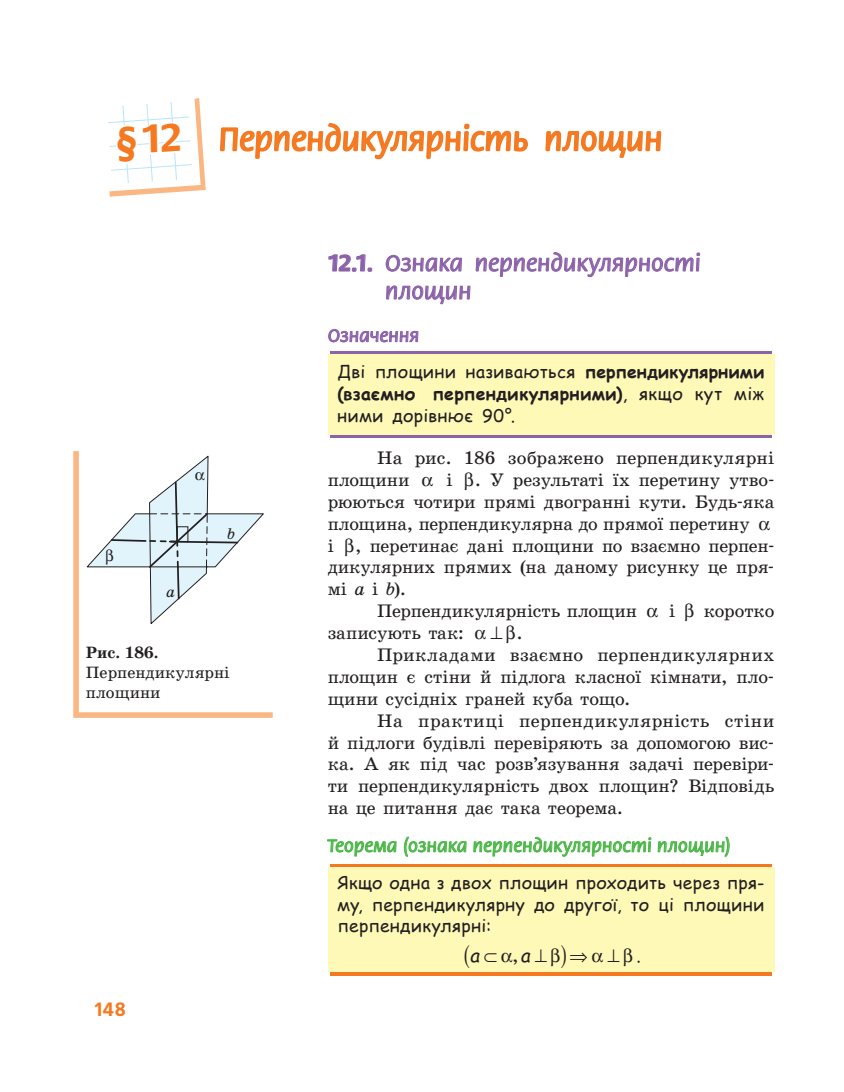
<style>
.page{position:relative;width:844px;height:1092px;background:#fff}
.page>*{position:absolute;margin:0;border:0;box-sizing:border-box;transform-origin:0 0}
.t1{font:35px "Flora C";letter-spacing:-.005em;color:#f47921;scale:.96 1}
.t2{font:24.5px/28px "Flora C";color:#8c62aa}
.t3{font:19.25px "Flora C";letter-spacing:.005em;color:#4cb848}
.t4{font:19.25px "Flora C";color:#8c62aa}
.t5{font:700 19.25px "Free Set C";color:#f47921}
.t6{font:18.55px "School Book C";color:#231f20}
.t7{font:italic 18.55px "Comic Sans MS";color:#231f20}
.t8{font:18.38px/21.9px "School Book C";color:#231f20}
.t9{font:18.38px "School Book C";letter-spacing:.02em;color:#231f20}
.t10{font:18.38px "School Book C";letter-spacing:.025em;color:#231f20}
.t11{font:17.5px/21.9px "Comic Sans MS";letter-spacing:.02em;color:#231f20;text-align:justify}
.t12{font:16.62px/20.1px "School Book C";color:#231f20}
.t13{font:700 16.62px "School Book C";color:#231f20}
.t14{font:italic 15.75px "School Book C";color:#231f20}
.s1{font-weight:700}
.s2{font-style:italic}
.s3{font-family:"Comic Sans MS";font-style:italic}
</style>
<div class="page">
<div style="left:327px;top:354px;width:447px;height:80px;background:#fff9b8"></div>
<div style="left:330px;top:864px;width:441px;height:111px;background:linear-gradient(to right,#f47921,#f47921)"></div>
<div style="left:327px;top:867px;width:447px;height:104px;background:#fff9b8"></div>
<svg style="left:327px;top:839px;width:69px;height:32px"></svg>
<svg style="left:404px;top:836px;width:62px;height:31px"></svg>
<svg style="left:473px;top:836px;width:178px;height:31px"></svg>
<svg style="left:657px;top:836px;width:72px;height:31px"></svg>
<img style="left:74px;top:451px;width:198px;height:266px">
<svg style="left:79px;top:451px;width:193px;height:261px"></svg>
<svg style="left:86px;top:98px;width:614px;height:545px"></svg>
<h1 class="t1" style="left:218px;top:121px;width:464px">Перпендикулярність площин</h1>
<p class="t14" style="left:166px;top:583px;width:11px">a</p>
<p class="t14" style="left:227px;top:524px;width:9px">b</p>
<p class="t13" style="left:86px;top:643px;width:74px">Рис. 186.</p>
<p class="t12" style="left:86px;top:662px;width:145px">Перпендикулярні площини</p>
<p class="t5" style="left:94px;top:998px;width:33px">148</p>
<h2 class="t2" style="left:385px;top:250px;width:317px;text-indent:-57px"><span class="s1">12.1.</span> Ознака перпендикулярності площин</h2>
<p class="t4" style="left:327px;top:326px;width:93px">Означення</p>
<p class="t11" style="left:337px;top:360px;width:428px">Дві площини називаються <span class="s1">перпендикулярними (взаємно перпендикулярними)</span>, якщо кут між ними дорівнює 90°.</p>
<p class="t8" style="left:327px;top:447px;width:448px;text-indent:50px">На рис. 186 зображено перпендикулярні площини</p>
<p class="t8" style="left:446px;top:469px;width:329px">і . У результаті їх перетину утво-</p>
<p class="t8" style="left:327px;top:491px;width:448px">рюються чотири прямі двогранні кути. Будь-яка</p>
<p class="t8" style="left:327px;top:512px;width:423px">площина, перпендикулярна до прямої перетину</p>
<p class="t8" style="left:327px;top:534px;width:448px">і , перетинає дані площини по взаємно перпен-</p>
<p class="t8" style="left:327px;top:556px;width:448px">дикулярних прямих (на даному рисунку це пря-</p>
<p class="t8" style="left:327px;top:578px;width:80px">мі <span class="s2">a</span> і <span class="s2">b</span>).</p>
<p class="t8" style="left:377px;top:600px;width:261px">Перпендикулярність площин</p>
<p class="t8" style="left:669px;top:600px;width:8px">і</p>
<p class="t8" style="left:703px;top:600px;width:72px">коротко</p>
<p class="t8" style="left:327px;top:622px;width:138px">записують так:</p>
<p class="t8" style="left:490px;top:622px;width:34px">⊥ .</p>
<p class="t9" style="left:377px;top:644px;width:398px">Прикладами взаємно перпендикулярних</p>
<p class="t8" style="left:327px;top:666px;width:448px">площин є стіни й підлога класної кімнати, пло-</p>
<p class="t8" style="left:327px;top:687px;width:304px">щини сусідніх граней куба тощо.</p>
<p class="t10" style="left:377px;top:710px;width:398px">На практиці перпендикулярність стіни</p>
<p class="t8" style="left:327px;top:731px;width:448px">й підлоги будівлі перевіряють за допомогою вис-</p>
<p class="t8" style="left:327px;top:753px;width:448px">ка. А як під час розв’язування задачі перевіри-</p>
<p class="t8" style="left:327px;top:775px;width:448px">ти перпендикулярність двох площин? Відповідь</p>
<p class="t8" style="left:327px;top:797px;width:297px">на це питання дає така теорема.</p>
<p class="t3" style="left:327px;top:835px;width:405px">Теорема (ознака перпендикулярності площин)</p>
<p class="t11" style="left:337px;top:870px;width:428px">Якщо одна з двох площин проходить через пря&shy;му, перпендикулярну до другої, то ці площини перпендикулярні:</p>
<p class="t7" style="left:470px;top:941px;width:28px">a⊂</p>
<p class="t6" style="left:512px;top:945px;width:36px">,<span class="s3">a</span>⊥</p>
<p class="t11" style="left:569px;top:943px;width:73px">⇒⊥.</p>
</div>
